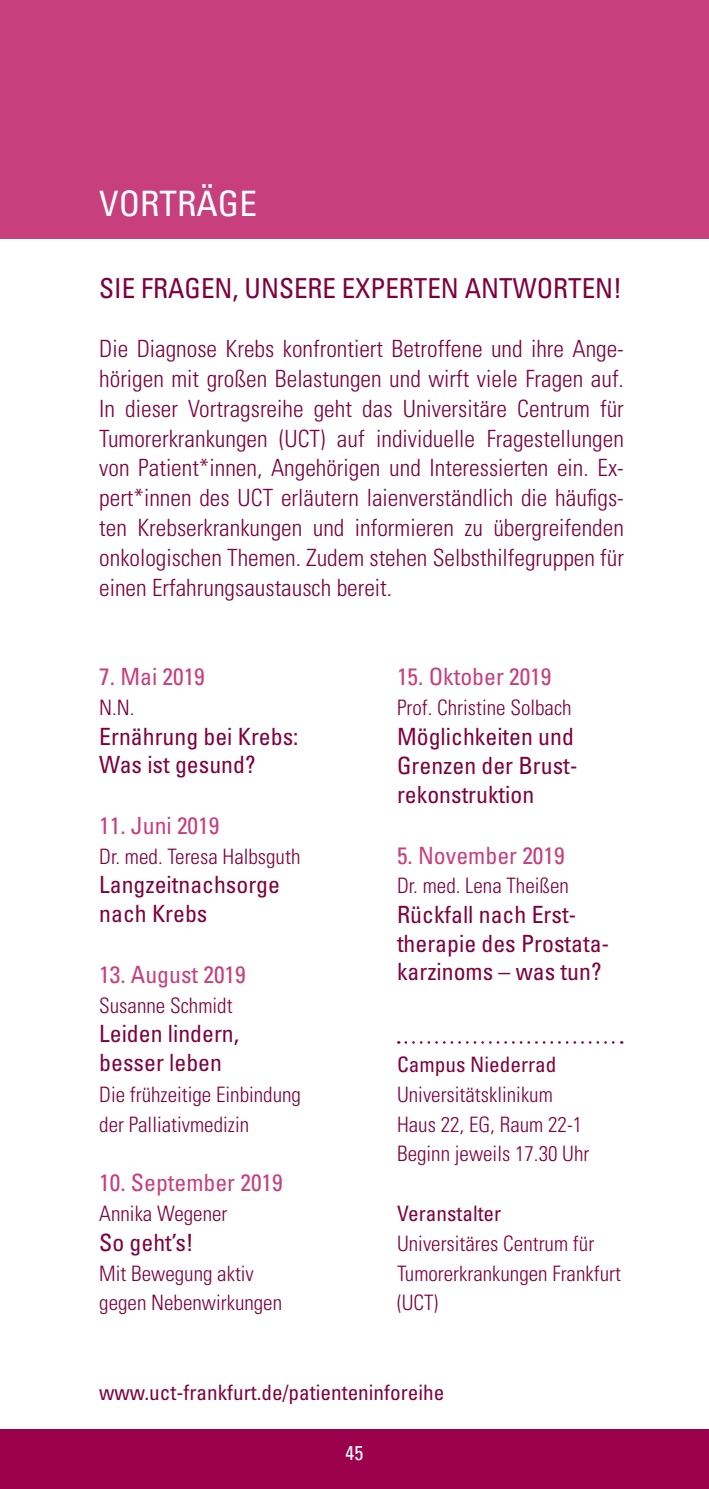
<style>
.page{position:relative;width:709px;height:1489px;background:#fff}
.page>*{position:absolute;margin:0;border:0;box-sizing:border-box;transform-origin:0 0}
.t1{font:condensed 35px "Univers";color:#fff}
.t2{font:condensed 27.5px "Univers";color:#7f003d}
.t3{font:300 condensed 23.75px/29.8px "Univers";color:#7f003d;text-align:justify}
.t4{font:condensed 23.75px/28.5px "Univers";color:#7f003d}
.t5{font:condensed 23.75px "Univers";color:#c7407d}
.t6{font:300 condensed 21.25px/29.8px "Univers";color:#7f003d}
.t7{font:condensed 21.25px "Univers";color:#7f003d}
.t8{font:condensed 20px "Univers";color:#fff}
</style>
<div class="page">
<div style="left:0;top:1429px;width:709px;height:59px;background:#9b014c"></div>
<div style="left:0;top:0;width:709px;height:238px;background:#c7407d"></div>
<svg style="left:406px;top:1041px;width:216px;height:2px"></svg>
<h1 class="t1" style="left:99px;top:182px;width:40px">VORTRÄGE</h1>
<p class="t2" style="left:99px;top:270px;width:524px">Sie fragen, unsere Experten antworten!</p>
<p class="t3" style="left:99px;top:334px;width:526px">Die Diagnose Krebs konfrontiert Betroffene und ihre Ange&shy;hörigen mit großen Belastungen und wirft viele Fragen auf.<br>I n dieser Vortragsreihe geht das Universitäre Centrum für Tumorerkrankungen (UCT) auf individuelle Fragestellungen von Patient*innen, Angehörigen und I nteressierten ein. Ex&shy;pert*innen des UCT erläutern laienverständlich die häufigs&shy;ten Krebserkrankungen und informieren zu übergreifenden onkologischen Themen. Zudem stehen Selbsthilfegruppen für einen Erfahrungsaustausch bereit.</p>
<p class="t5" style="left:99px;top:661px;width:107px">7. Mai 2019</p>
<p class="t6" style="left:99px;top:692px;width:37px">N.N.</p>
<p class="t4" style="left:99px;top:721px;width:201px">Ernährung bei Krebs:<br>Was ist gesund?</p>
<p class="t5" style="left:99px;top:810px;width:121px">11. Juni 2019</p>
<p class="t6" style="left:99px;top:841px;width:203px">Dr. med. Teresa Halbsguth</p>
<p class="t4" style="left:99px;top:870px;width:182px">Langzeitnachsorge nach Krebs</p>
<p class="t5" style="left:99px;top:959px;width:148px">13. August 2019</p>
<p class="t6" style="left:99px;top:990px;width:135px">Susanne Schmidt</p>
<p class="t4" style="left:99px;top:1019px;width:141px">Leiden lindern, besser leben</p>
<p class="t6" style="left:99px;top:1079px;width:203px">Die frühzeitige Einbindung der Palliativmedizin</p>
<p class="t5" style="left:99px;top:1167px;width:185px">10. September 2019</p>
<p class="t6" style="left:99px;top:1198px;width:130px">Annika Wegener</p>
<p class="t4" style="left:99px;top:1227px;width:96px">So geht’s!</p>
<p class="t6" style="left:99px;top:1257px;width:184px">Mit Bewegung aktiv gegen Nebenwirkungen</p>
<p class="t5" style="left:397px;top:661px;width:156px">15. Oktober 2019</p>
<p class="t6" style="left:397px;top:692px;width:176px">Prof. Christine Solbach</p>
<p class="t4" style="left:397px;top:721px;width:182px;line-height:29.2px">Möglichkeiten und<br>Grenzen der Brust&shy;rekonstruktion</p>
<p class="t5" style="left:397px;top:840px;width:169px">5. November 2019</p>
<p class="t6" style="left:397px;top:871px;width:173px">Dr. med. Lena Theißen</p>
<p class="t4" style="left:397px;top:900px;width:214px">Rückfall nach Erst&shy;therapie des Prostata&shy;karzinoms – was tun?</p>
<p class="t7" style="left:397px;top:1050px;width:161px">Campus Niederrad</p>
<p class="t6" style="left:397px;top:1079px;width:194px">Universitätsklinikum<br>Haus 22, EG, Raum 22-1<br>Beginn jeweils 17.30 Uhr</p>
<p class="t7" style="left:397px;top:1199px;width:106px">Veranstalter</p>
<p class="t6" style="left:397px;top:1228px;width:225px">Universitäres Centrum für<br>Tumorerkrankungen Frankfurt (UCT)</p>
<p class="t7" style="left:99px;top:1378px;width:347px">www.uct-frankfurt.de/patienteninforeihe</p>
<p class="t8" style="left:345px;top:1439px;width:19px">45</p>
</div>
